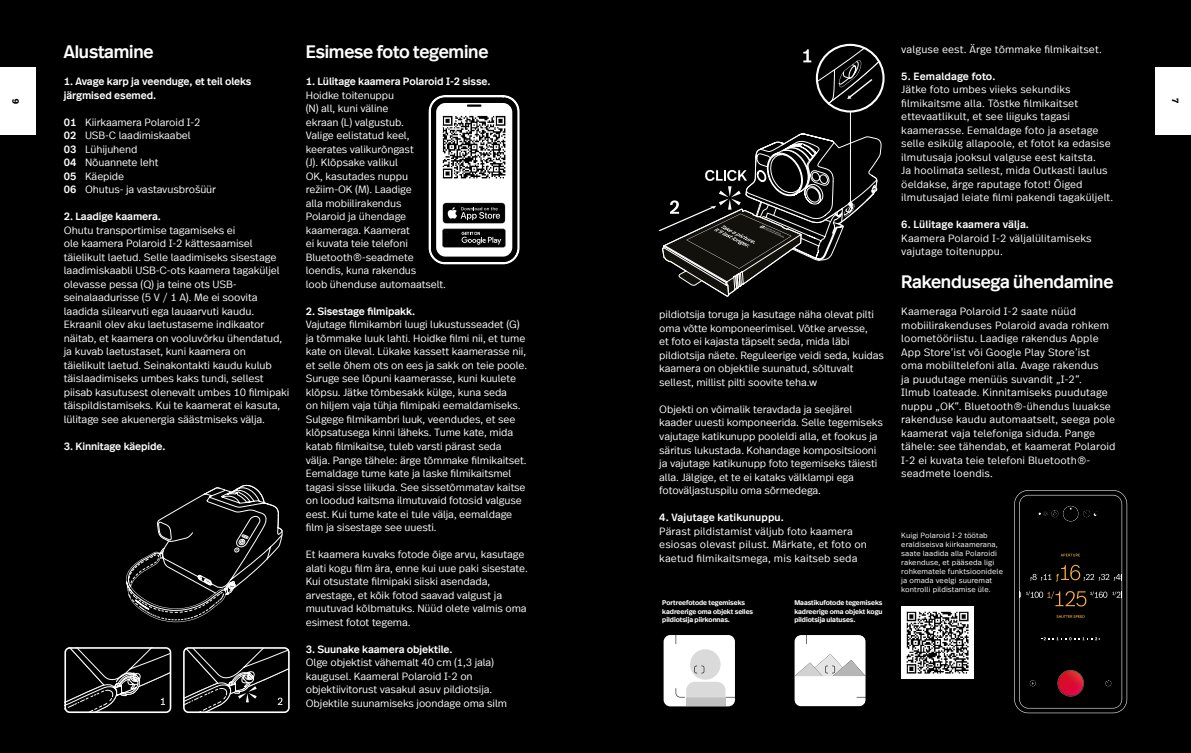
<style>
.page{position:relative;width:1191px;height:753px;background:#000}
.page>*{position:absolute;margin:0;border:0;box-sizing:border-box;transform-origin:0 0}
.t1{font:500 18px "Real Head Offc";letter-spacing:-.01em;color:#fff}
.t2{font:300 10.5px/13.5px "Real Text Offc";letter-spacing:-.01em;color:#fff}
.t3{font:300 10.5px/13.5px "Real Text Offc";letter-spacing:.01em;color:#fff}
.t4{font:500 10.5px/13.5px "Real Text Offc";letter-spacing:-.01em;color:#fff}
.t5{font:500 10.5px "Real Text Offc";letter-spacing:.01em;color:#fff}
.t6{font:700 9px "Real Head Offc";color:#000}
.t7{font:300 7.5px/9px "Real Text Offc";letter-spacing:.01em;color:#fff}
.t8{font:600 6.9px/8.2px "Real Head Offc";color:#fff}
.s1{font-weight:500}
</style>
<div class="page">
<div style="left:0;top:67px;width:36px;height:68px;background:#fff"></div>
<div style="left:1155px;top:67px;width:36px;height:68px;background:#fff"></div>
<svg style="left:126px;top:484px;width:157px;height:138px"></svg>
<svg style="left:64px;top:647px;width:107px;height:66px"></svg>
<svg style="left:183px;top:647px;width:107px;height:66px"></svg>
<hr style="left:850px;top:111px;width:1px;height:93px;background:#fff">
<svg style="left:817px;top:45px;width:66px;height:66px"></svg>
<svg style="left:803px;top:49px;width:8px;height:13px"></svg>
<svg style="left:658px;top:133px;width:223px;height:164px"></svg>
<svg style="left:428px;top:95px;width:92px;height:170px"></svg>
<hr style="left:467px;top:104px;width:14px;height:3px;background:#000">
<img style="left:442px;top:115px;width:64px;height:63px">
<img style="left:901px;top:606px;width:72px;height:72px">
<svg style="left:1014px;top:490px;width:113px;height:223px"></svg>
<svg style="left:794px;top:635px;width:72px;height:72px;background:#ededed"></svg>
<svg style="left:663px;top:635px;width:72px;height:72px;background:#e9e9e9"></svg>
<p class="t3" style="left:901px;top:42px;width:202px">valguse eest. Ärge tõmmake filmikaitset.</p>
<p class="t5" style="left:901px;top:69px;width:96px">5. Eemaldage foto.</p>
<p class="t3" style="left:901px;top:83px;width:213px">Jätke foto umbes viieks sekundiks filmikaitsme alla. Tõstke filmikaitset ettevaatlikult, et see liiguks tagasi kaamerasse. Eemaldage foto ja asetage selle esikülg allapoole, et fotot ka edasise ilmutusaja jooksul valguse eest kaitsta.<br>Ja hoolimata sellest, mida Outkasti laulus öeldakse, ärge raputage fotot! Õiged ilmutusajad leiate filmi pakendi tagaküljelt.</p>
<p class="t5" style="left:901px;top:218px;width:129px">6. Lülitage kaamera välja.</p>
<p class="t3" style="left:901px;top:231px;width:192px">Kaamera Polaroid I-2 väljalülitamiseks vajutage toitenuppu.</p>
<h1 class="t1" style="left:901px;top:270px;width:214px">Rakendusega ühendamine</h1>
<p class="t3" style="left:901px;top:305px;width:216px">Kaameraga Polaroid I-2 saate nüüd mobiilirakenduses Polaroid avada rohkem loometööriistu. Laadige rakendus Apple App Store’ist või Google Play Store’ist<br>oma mobiiltelefoni alla. Avage rakendus<br>ja puudutage menüüs suvandit „I-2“.<br>Ilmub loateade. Kinnitamiseks puudutage nuppu „OK“. Bluetooth®-ühendus luuakse rakenduse kaudu automaatselt, seega pole kaamerat vaja telefoniga siduda. Pange tähele: see tähendab, et kaamerat Polaroid I-2 ei kuvata teie telefoni Bluetooth®- seadmete loendis.</p>
<h1 class="t1" style="left:64px;top:41px;width:91px">Alustamine</h1>
<p class="t4" style="left:64px;top:75px;width:189px">1. Avage karp ja veenduge, et teil oleks järgmised esemed.</p>
<p class="t2" style="left:64px;top:115px;width:154px"><span class="s1">01</span> Kiirkaamera Polaroid I-2<br><span class="s1">02</span> USB-C laadimiskaabel<br><span class="s1">03</span> Lühijuhend<br><span class="s1">04</span> Nõuannete leht<br><span class="s1">05</span> Käepide<br><span class="s1">06</span> Ohutus- ja vastavusbrošüür</p>
<p class="t4" style="left:64px;top:210px;width:99px">2. Laadige kaamera.</p>
<p class="t2" style="left:64px;top:223px;width:227px">Ohutu transportimise tagamiseks ei<br>ole kaamera Polaroid I-2 kättesaamisel täielikult laetud. Selle laadimiseks sisestage laadimiskaabli USB-C-ots kaamera tagaküljel olevasse pessa (Q) ja teine ots USB&shy;seinalaadurisse (5 V / 1 A). Me ei soovita laadida sülearvuti ega lauaarvuti kaudu.<br>Ekraanil olev aku laetustaseme indikaator näitab, et kaamera on vooluvõrku ühendatud, ja kuvab laetustaset, kuni kaamera on täielikult laetud. Seinakontakti kaudu kulub täislaadimiseks umbes kaks tundi, sellest piisab kasutusest olenevalt umbes 10 filmipaki täispildistamiseks. Kui te kaamerat ei kasuta, lülitage see akuenergia säästmiseks välja.</p>
<p class="t4" style="left:64px;top:439px;width:103px">3. Kinnitage käepide.</p>
<h1 class="t1" style="left:306px;top:41px;width:184px">Esimese foto tegemine</h1>
<p class="t4" style="left:306px;top:75px;width:186px">1. Lülitage kaamera Polaroid I-2 sisse.</p>
<p class="t2" style="left:306px;top:88px;width:142px">Hoidke toitenuppu<br>(N) all, kuni väline<br>ekraan (L) valgustub.<br>Valige eelistatud keel, keerates valikurõngast<br>(J). Klõpsake valikul<br>OK, kasutades nuppu režiim-OK (M). Laadige<br>alla mobiilirakendus<br>Polaroid ja ühendage kaameraga. Kaamerat<br>ei kuvata teie telefoni<br>Bluetooth®-seadmete loendis, kuna rakendus<br>loob ühenduse automaatselt.</p>
<p class="t4" style="left:306px;top:304px;width:111px">2. Sisestage filmipakk.</p>
<p class="t2" style="left:306px;top:318px;width:223px">Vajutage filmikambri luugi lukustusseadet (G) ja tõmmake luuk lahti. Hoidke filmi nii, et tume kate on üleval. Lükake kassett kaamerasse nii, et selle õhem ots on ees ja sakk on teie poole.<br>Suruge see lõpuni kaamerasse, kuni kuulete klõpsu. Jätke tõmbesakk külge, kuna seda<br>on hiljem vaja tühja filmipaki eemaldamiseks.<br>Sulgege filmikambri luuk, veendudes, et see klõpsatusega kinni läheks. Tume kate, mida katab filmikaitse, tuleb varsti pärast seda välja. Pange tähele: ärge tõmmake filmikaitset.<br>Eemaldage tume kate ja laske filmikaitsmel tagasi sisse liikuda. See sissetõmmatav kaitse on loodud kaitsma ilmutuvaid fotosid valguse eest. Kui tume kate ei tule välja, eemaldage film ja sisestage see uuesti.</p>
<p class="t2" style="left:306px;top:547px;width:223px">Et kaamera kuvaks fotode õige arvu, kasutage alati kogu film ära, enne kui uue paki sisestate.<br>Kui otsustate filmipaki siiski asendada, arvestage, et kõik fotod saavad valgust ja muutuvad kõlbmatuks. Nüüd olete valmis oma esimest fotot tegema.</p>
<p class="t4" style="left:306px;top:642px;width:148px">3. Suunake kaamera objektile.</p>
<p class="t2" style="left:306px;top:655px;width:203px">Olge objektist vähemalt 40 cm (1,3 jala) kaugusel. Kaameral Polaroid I-2 on objektiivitorust vasakul asuv pildiotsija.<br>Objektile suunamiseks joondage oma silm</p>
<p class="t6" style="left:10px;top:104px;width:7px;rotate:-90deg">6</p>
<p class="t6" style="left:1181px;top:98px;width:7px;rotate:90deg">7</p>
<p class="t2" style="left:659px;top:308px;width:226px">pildiotsija toruga ja kasutage näha olevat pilti oma võtte komponeerimisel. Võtke arvesse,<br>et foto ei kajasta täpselt seda, mida läbi pildiotsija näete. Reguleerige veidi seda, kuidas kaamera on objektile suunatud, sõltuvalt sellest, millist pilti soovite teha.w</p>
<p class="t2" style="left:659px;top:402px;width:225px">Objekti on võimalik teravdada ja seejärel kaader uuesti komponeerida. Selle tegemiseks vajutage katikunupp pooleldi alla, et fookus ja säritus lukustada. Kohandage kompositsiooni ja vajutage katikunupp foto tegemiseks täiesti alla. Jälgige, et te ei kataks välklampi ega fotoväljastuspilu oma sõrmedega.</p>
<p class="t5" style="left:659px;top:510px;width:126px">4. Vajutage katikunuppu.</p>
<p class="t3" style="left:659px;top:524px;width:209px">Pärast pildistamist väljub foto kaamera esiosas olevast pilust. Märkate, et foto on kaetud filmikaitsmega, mis kaitseb seda</p>
<p class="t7" style="left:901px;top:530px;width:103px">Kuigi Polaroid I-2 töötab eraldiseisva kiirkaamerana, saate laadida alla Polaroidi rakenduse, et pääseda ligi rohkematele funktsioonidele ja omada veelgi suuremat kontrolli pildistamise üle.</p>
<p class="t8" style="left:662px;top:599px;width:92px">Portreefotode tegemiseks kadreerige oma objekt selles pildiotsija piirkonnas.</p>
<p class="t8" style="left:794px;top:599px;width:90px;text-align:justify">Maastikufotode tegemiseks kadreerige oma objekt kogu pildiotsija ulatuses.</p>
</div>
